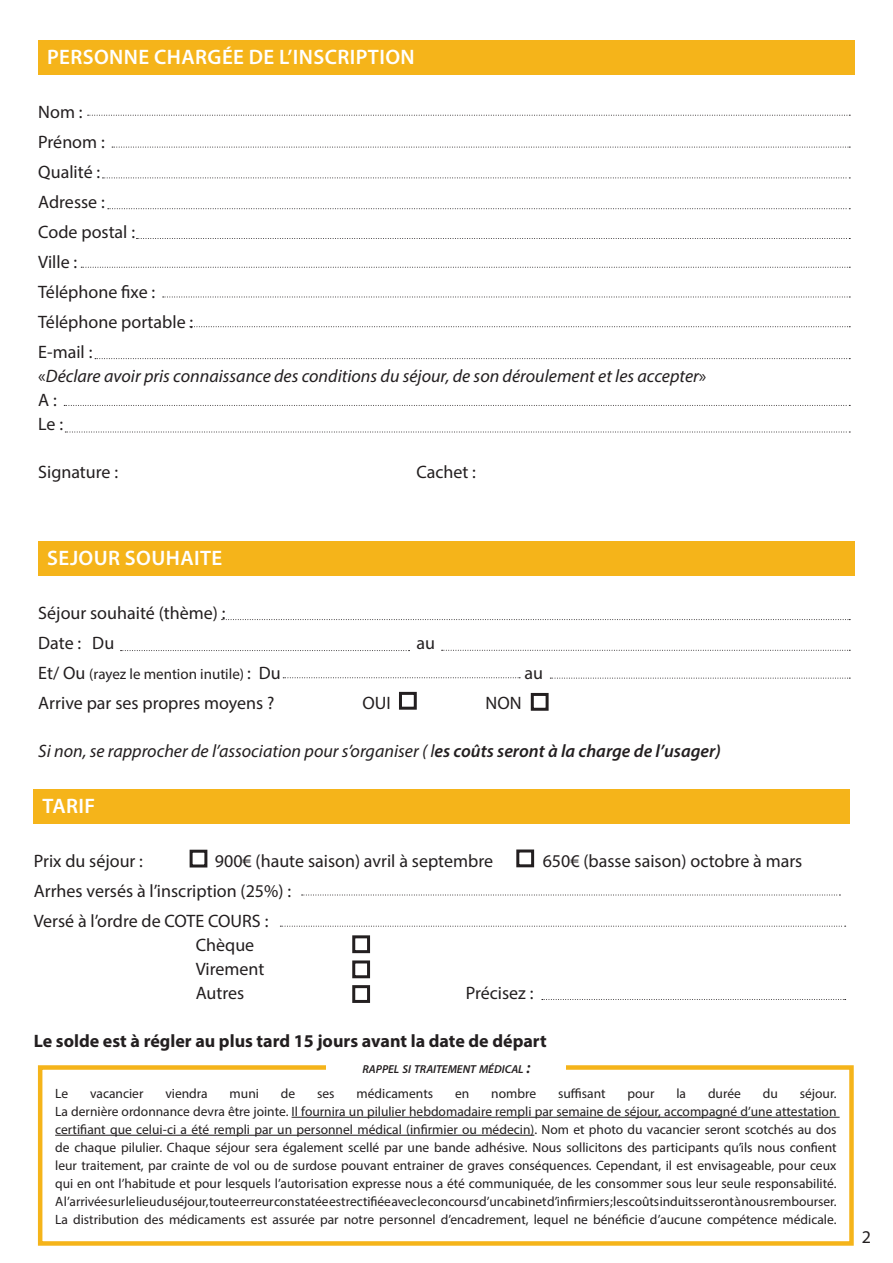
<style>
.page{position:relative;width:893px;height:1263px;background:#fff}
.page>*{position:absolute;margin:0;border:0;box-sizing:border-box;transform-origin:0 0}
.t1{font:600 21px "Myriad Pro";letter-spacing:.02em;color:#fff}
.t2{font:18px "Myriad Pro";color:#231f20}
.t3{font:italic 18px "Myriad Pro";color:#231f20}
.t4{font:700 18px "Myriad Pro";color:#231f20}
.t5{font:15px "Myriad Pro";color:#231f20}
.t6{font:13.5px/18px "Myriad Pro";color:#231f20;text-align:justify}
.t7{font:italic 600 11.55px "Myriad Pro";color:#231f20}
.s1{font-style:normal}
.s2{font-size:18px}
.s3{font-weight:600}
.s4{font-size:16.5px}
</style>
<div class="page">
<div style="left:38px;top:541px;width:817px;height:34px;background:#f5b41a"></div>
<div style="left:38px;top:40px;width:817px;height:34px;background:#f5b41a"></div>
<div style="left:399px;top:692px;width:18px;height:18px;border:3px solid #231f20"></div>
<div style="left:531px;top:693px;width:18px;height:18px;border:3px solid #231f20"></div>
<hr style="left:292px;top:1117px;width:548px;height:1px;background:#231f20">
<hr style="left:55px;top:1135px;width:479px;height:1px;background:#231f20">
<div style="left:38px;top:1065px;width:816px;height:181px;border:4px solid #f5b41a"></div>
<div style="left:327px;top:1060px;width:239px;height:18px;background:#fff"></div>
<svg style="left:88px;top:115px;width:762px;height:1px"></svg>
<svg style="left:112px;top:147px;width:738px;height:1px"></svg>
<svg style="left:102px;top:178px;width:748px;height:1px"></svg>
<svg style="left:108px;top:208px;width:742px;height:1px"></svg>
<svg style="left:136px;top:238px;width:714px;height:1px"></svg>
<svg style="left:81px;top:267px;width:769px;height:1px"></svg>
<svg style="left:163px;top:297px;width:687px;height:1px"></svg>
<svg style="left:190px;top:326px;width:660px;height:1px"></svg>
<svg style="left:95px;top:358px;width:755px;height:1px"></svg>
<svg style="left:64px;top:405px;width:786px;height:1px"></svg>
<svg style="left:65px;top:432px;width:785px;height:1px"></svg>
<svg style="left:222px;top:619px;width:628px;height:1px"></svg>
<svg style="left:121px;top:650px;width:289px;height:1px"></svg>
<svg style="left:442px;top:650px;width:408px;height:1px"></svg>
<svg style="left:283px;top:677px;width:237px;height:1px"></svg>
<svg style="left:550px;top:678px;width:300px;height:1px"></svg>
<div style="left:34px;top:790px;width:816px;height:34px;background:#f5b41a"></div>
<svg style="left:302px;top:895px;width:538px;height:1px"></svg>
<svg style="left:280px;top:926px;width:566px;height:1px"></svg>
<svg style="left:542px;top:999px;width:304px;height:1px"></svg>
<div style="left:352px;top:935px;width:18px;height:18px;border:3px solid #231f20"></div>
<div style="left:352px;top:960px;width:18px;height:18px;border:3px solid #231f20"></div>
<div style="left:352px;top:985px;width:18px;height:18px;border:3px solid #231f20"></div>
<div style="left:190px;top:850px;width:17px;height:17px;border:3px solid #231f20"></div>
<div style="left:516px;top:849px;width:18px;height:18px;border:3px solid #231f20"></div>
<p class="t1" style="left:47px;top:43px;width:369px">PERSONNE CHARGÉE DE L’INSCRIPTION</p>
<p class="t2" style="left:38px;top:100px;width:46px">Nom :</p>
<p class="t2" style="left:38px;top:130px;width:68px">Prénom :</p>
<p class="t2" style="left:38px;top:160px;width:63px">Qualité :</p>
<p class="t2" style="left:38px;top:190px;width:68px">Adresse :</p>
<p class="t2" style="left:38px;top:220px;width:98px">Code postal :</p>
<p class="t2" style="left:38px;top:250px;width:41px">Ville :</p>
<p class="t2" style="left:38px;top:280px;width:118px">Téléphone fixe :</p>
<p class="t2" style="left:38px;top:310px;width:157px">Téléphone portable :</p>
<p class="t2" style="left:38px;top:340px;width:56px">E-mail :</p>
<p class="t3" style="left:38px;top:364px;width:670px"><span class="s1">«</span>Déclare avoir pris connaissance des conditions du séjour, de son déroulement et les accepter<span class="s1">»</span></p>
<p class="t2" style="left:38px;top:388px;width:20px">A :</p>
<p class="t2" style="left:38px;top:412px;width:26px">Le :</p>
<p class="t2" style="left:38px;top:460px;width:81px">Signature :</p>
<p class="t2" style="left:416px;top:460px;width:61px">Cachet :</p>
<p class="t1" style="left:47px;top:545px;width:177px">SEJOUR SOUHAITE</p>
<p class="t2" style="left:38px;top:602px;width:189px">Séjour souhaité (thème) :</p>
<p class="t2" style="left:38px;top:632px;width:77px">Date : Du</p>
<p class="t2" style="left:416px;top:632px;width:20px">au</p>
<p class="t5" style="left:38px;top:665px;width:244px"><span class="s2">Et/ Ou</span> (rayez le mention inutile) <span class="s2">: Du</span></p>
<p class="t2" style="left:524px;top:662px;width:20px">au</p>
<p class="t2" style="left:38px;top:692px;width:238px">Arrive par ses propres moyens ?</p>
<p class="t2" style="left:362px;top:692px;width:30px">OUI</p>
<p class="t2" style="left:486px;top:692px;width:38px">NON</p>
<p class="t3" style="left:38px;top:740px;width:684px">Si non, se rapprocher de l’association pour s’organiser ( l<span class="s3">es coûts seront à la charge de l’usager)</span></p>
<p class="t1" style="left:42px;top:792px;width:54px">TARIF</p>
<p class="t2" style="left:34px;top:850px;width:111px">Prix du séjour :</p>
<p class="t2" style="left:215px;top:850px;width:280px">900€ (haute saison) avril à septembre</p>
<p class="t2" style="left:543px;top:850px;width:261px">650€ (basse saison) octobre à mars</p>
<p class="t2" style="left:34px;top:880px;width:259px">Arrhes versés à l’inscription (25%) :</p>
<p class="t2" style="left:34px;top:910px;width:236px">Versé à l’ordre de COTE COURS :</p>
<p class="t2" style="left:196px;top:934px;width:60px">Chèque</p>
<p class="t2" style="left:196px;top:958px;width:70px">Virement</p>
<p class="t2" style="left:196px;top:982px;width:50px">Autres</p>
<p class="t2" style="left:466px;top:982px;width:69px">Précisez :</p>
<p class="t4" style="left:34px;top:1029px;width:514px">Le solde est à régler au plus tard 15 jours avant la date de départ</p>
<p class="t7" style="left:362px;top:1061px;width:170px">RAPPEL SI TRAITEMENT MÉDICAL <span class="s4">:</span></p>
<p class="t6" style="left:55px;top:1084px;width:14px">Le</p>
<p class="t6" style="left:90px;top:1084px;width:55px">vacancier</p>
<p class="t6" style="left:165px;top:1084px;width:44px">viendra</p>
<p class="t6" style="left:230px;top:1084px;width:31px">muni</p>
<p class="t6" style="left:281px;top:1084px;width:16px">de</p>
<p class="t6" style="left:317px;top:1084px;width:19px">ses</p>
<p class="t6" style="left:357px;top:1084px;width:78px">médicaments</p>
<p class="t6" style="left:455px;top:1084px;width:16px">en</p>
<p class="t6" style="left:491px;top:1084px;width:46px">nombre</p>
<p class="t6" style="left:558px;top:1084px;width:49px">suffisant</p>
<p class="t6" style="left:627px;top:1084px;width:28px">pour</p>
<p class="t6" style="left:676px;top:1084px;width:11px">la</p>
<p class="t6" style="left:708px;top:1084px;width:34px">durée</p>
<p class="t6" style="left:763px;top:1084px;width:17px">du</p>
<p class="t6" style="left:800px;top:1084px;width:38px">séjour.</p>
<p class="t6" style="left:55px;top:1102px;width:783px">La dernière ordonnance devra être jointe. Il fournira un pilulier hebdomadaire rempli par semaine de séjour, accompagné d’une attestation certifiant que celui-ci a été rempli par un personnel médical (infirmier ou médecin). Nom et photo du vacancier seront scotchés au dos de chaque pilulier. Chaque séjour sera également scellé par une bande adhésive. Nous sollicitons des participants qu’ils nous confient leur traitement, par crainte de vol ou de surdose pouvant entrainer de graves conséquences. Cependant, il est envisageable, pour ceux qui en ont l’habitude et pour lesquels l’autorisation expresse nous a été communiquée, de les consommer sous leur seule responsabilité.</p>
<p class="t6" style="left:55px;top:1192px;width:783px">A l’arrivée sur le lieu du séjour, toute erreur constatée est rectifiée avec le concours d’un cabinet d’infirmiers ; les coûts induits seront à nous rembourser.</p>
<p class="t6" style="left:55px;top:1210px;width:783px">La distribution des médicaments est assurée par notre personnel d’encadrement, lequel ne bénéficie d’aucune compétence médicale.</p>
<p class="t2" style="left:862px;top:1226px;width:11px">2</p>
</div>
